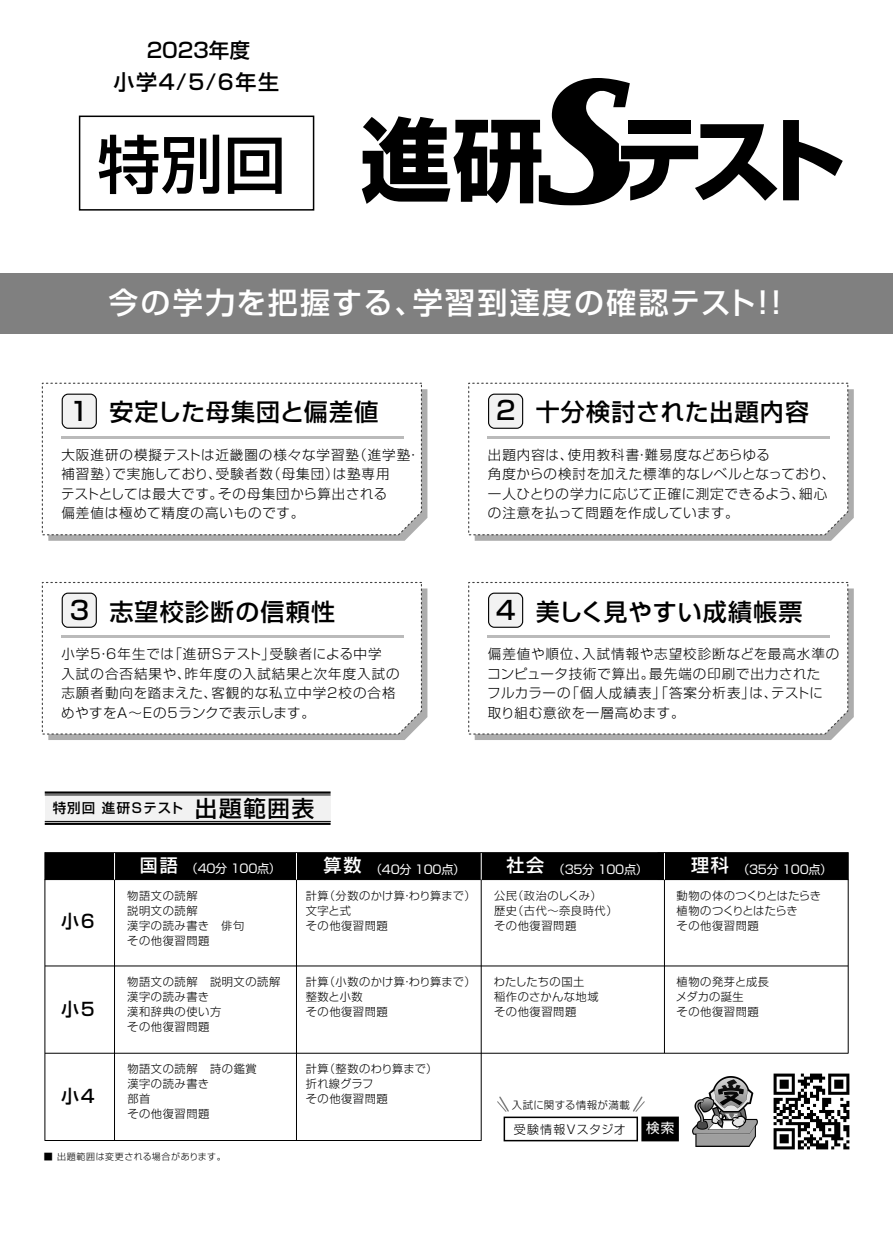
<style>
.page{position:relative;width:893px;height:1251px;background:#fff}
.page>*{position:absolute;margin:0;border:0;box-sizing:border-box;transform-origin:0 0}
.t1{font:500 63px "Shin Go Pro";color:#000}
.t2{font:500 30px "Shin Go Pro";letter-spacing:.075em;color:#fff}
.t3{font:500 25.5px "Shin Go Pro";color:#000}
.t4{font:500 24px "Shin Go Pro";letter-spacing:.05em;color:#000}
.t5{font:500 21px "Shin Go Pro";letter-spacing:.075em;color:#000}
.t6{font:500 20.55px "Shin Go Pro";color:#000}
.t7{font:500 18px "Shin Go Pro";color:#000}
.t8{font:300 13.5px/19.5px "Shin Go Pro";letter-spacing:.06em;color:#000}
.t9{font:500 13.5px "Shin Go Pro";letter-spacing:.07em;color:#000}
.t10{font:13.5px "Shin Go Pro";color:#fff}
.t11{font:12px "Shin Go Pro";letter-spacing:-.025em;color:#fff}
.t12{font:300 12px "Shin Go Pro";letter-spacing:.035em;color:#000}
.t13{font:300 11.25px/15px "Shin Go Pro";letter-spacing:.05em;color:#000}
.t14{font:300 11.25px/15px "Shin Go Pro";letter-spacing:.025em;color:#000}
.t15{font:300 10.5px "Shin Go Pro";letter-spacing:.03em;color:#000}
.t16{font:300 9px "Shin Go Pro";letter-spacing:.055em;color:#000}
.s1{font-size:22.5px}
.s2{font-weight:500;font-size:18px}
</style>
<div class="page">
<div style="left:79px;top:115px;width:235px;height:95px;border:2px solid #000"></div>
<svg style="left:44px;top:878px;width:805px;height:263px"></svg>
<div style="left:45px;top:852px;width:803px;height:27px;background:#000;border:1px solid #000"></div>
<div style="left:658px;top:852px;width:67px;height:27px;background:#000;border:1px solid #000"></div>
<hr style="left:114px;top:879px;width:1px;height:260px;background:#000">
<hr style="left:45px;top:965px;width:803px;height:1px;background:#000">
<hr style="left:45px;top:1052px;width:803px;height:1px;background:#000">
<hr style="left:45px;top:1139px;width:436px;height:1px;background:#000">
<svg style="left:481px;top:852px;width:1px;height:27px"></svg>
<svg style="left:664px;top:852px;width:1px;height:27px"></svg>
<svg style="left:114px;top:852px;width:1px;height:27px"></svg>
<svg style="left:296px;top:852px;width:1px;height:27px"></svg>
<div style="left:503px;top:1116px;width:135px;height:25px;border:2px solid #000"></div>
<svg style="left:631px;top:1094px;width:48px;height:47px"></svg>
<svg style="left:496px;top:1094px;width:14px;height:18px"></svg>
<img style="left:693px;top:1075px;width:64px;height:71px">
<img style="left:766px;top:1066px;width:84px;height:84px">
<div style="left:0;top:273px;width:893px;height:61px;background:#808080"></div>
<svg style="left:475px;top:588px;width:379px;height:151px;background:#b3b3b3"></svg>
<svg style="left:468px;top:581px;width:381px;height:154px"></svg>
<svg style="left:475px;top:389px;width:379px;height:151px;background:#b3b3b3"></svg>
<svg style="left:468px;top:382px;width:381px;height:154px"></svg>
<div style="left:488px;top:593px;width:35px;height:34px;background:#f2f2f2;border-radius:6px"></div>
<div style="left:488px;top:592px;width:35px;height:35px;border:1px solid #000;border-radius:6px"></div>
<div style="left:488px;top:394px;width:35px;height:34px;background:#f2f2f2;border-radius:6px"></div>
<div style="left:488px;top:393px;width:35px;height:36px;border:1px solid #000;border-radius:6px"></div>
<hr style="left:488px;top:635px;width:342px;height:2px;background:#bababa">
<hr style="left:488px;top:436px;width:342px;height:2px;background:#bababa">
<svg style="left:48px;top:588px;width:379px;height:151px;background:#b2b2b2"></svg>
<svg style="left:41px;top:581px;width:381px;height:154px"></svg>
<svg style="left:48px;top:389px;width:379px;height:151px;background:#b2b2b2"></svg>
<svg style="left:41px;top:382px;width:381px;height:154px"></svg>
<div style="left:62px;top:593px;width:34px;height:34px;background:#f2f2f2;border-radius:6px"></div>
<div style="left:62px;top:592px;width:35px;height:35px;border:1px solid #000;border-radius:6px"></div>
<div style="left:62px;top:394px;width:34px;height:34px;background:#f2f2f2;border-radius:6px"></div>
<div style="left:62px;top:393px;width:35px;height:36px;border:1px solid #000;border-radius:6px"></div>
<hr style="left:61px;top:635px;width:343px;height:2px;background:#bababa">
<hr style="left:61px;top:436px;width:343px;height:2px;background:#bababa">
<div style="left:45px;top:795px;width:285px;height:26px;background:#f2f2f2"></div>
<hr style="left:45px;top:794px;width:286px;height:1px;background:#000">
<hr style="left:45px;top:821px;width:286px;height:1px;background:#000">
<hr style="left:45px;top:791px;width:286px;height:2px;background:#000">
<hr style="left:45px;top:822px;width:286px;height:2px;background:#000">
<svg style="left:783px;top:120px;width:60px;height:80px"></svg>
<svg style="left:362px;top:78px;width:415px;height:127px"></svg>
<h3 class="t6" style="left:147px;top:33px;width:105px">202３年度</h3>
<h3 class="t5" style="left:114px;top:64px;width:167px">小学4/5/6年生</h3>
<h1 class="t1" style="left:97px;top:113px;width:190px">特別回</h1>
<h2 class="t2" style="left:108px;top:278px;width:684px">今の学力を把握する、学習到達度の確認テスト！！</h2>
<h3 class="t3" style="left:70px;top:390px;width:21px">1</h3>
<h3 class="t4" style="left:109px;top:392px;width:270px">安定した母集団と偏差値</h3>
<h3 class="t3" style="left:493px;top:389px;width:27px">２</h3>
<h3 class="t4" style="left:536px;top:392px;width:275px">十分検討された出題内容</h3>
<p class="t8" style="left:61px;top:443px;width:360px">大阪進研の模擬テストは近畿圏の様々な学習塾（進学塾・補習塾）で実施しており、受験者数（母集団）は塾専用<br>テストとしては最大です。その母集団から算出される<br>偏差値は極めて精度の高いものです。</p>
<p class="t8" style="left:488px;top:443px;width:349px">出題内容は、使用教科書・難易度などあらゆる<br>角度からの検討を加えた標準的なレベルとなっており、一人ひとりの学力に応じて正確に測定できるよう、細心の注意を払って問題を作成しています。</p>
<h3 class="t3" style="left:70px;top:589px;width:21px">3</h3>
<h3 class="t4" style="left:109px;top:592px;width:227px">志望校診断の信頼性</h3>
<h3 class="t3" style="left:496px;top:589px;width:21px">4</h3>
<h3 class="t4" style="left:536px;top:592px;width:268px">美しく見やすい成績帳票</h3>
<p class="t8" style="left:61px;top:642px;width:340px">小学5・6年生では「進研Ｓテスト」受験者による中学<br>入試の合否結果や、昨年度の入試結果と次年度入試の志願者動向を踏まえた、客観的な私立中学2校の合格めやすをＡ～Ｅの5ランクで表示します。</p>
<p class="t8" style="left:487px;top:642px;width:354px">偏差値や順位、入試情報や志望校診断などを最高水準のコンピュータ技術で算出。最先端の印刷で出力された<br>フルカラーの「個人成績表」「答案分析表」は、テストに取り組む意欲を一層高めます。</p>
<p class="t9" style="left:53px;top:797px;width:263px">特別回進研Ｓテスト <span class="s1">出題範囲表</span></p>
<h3 class="t7" style="left:61px;top:906px;width:37px">小６</h3>
<h3 class="t7" style="left:61px;top:993px;width:37px">小５</h3>
<h3 class="t7" style="left:61px;top:1081px;width:37px">小４</h3>
<p class="t11" style="left:140px;top:858px;width:142px"><span class="s2">国語</span> （40分 100点）</p>
<p class="t11" style="left:324px;top:859px;width:143px"><span class="s2">算数</span> （40分 100点）</p>
<p class="t11" style="left:506px;top:859px;width:143px"><span class="s2">社会</span> （35分 100点）</p>
<p class="t11" style="left:691px;top:859px;width:143px"><span class="s2">理科</span> （35分 100点）</p>
<p class="t13" style="left:127px;top:886px;width:118px">物語文の読解<br>説明文の読解<br>漢字の読み書き　俳句その他復習問題</p>
<p class="t13" style="left:306px;top:886px;width:171px">計算（分数のかけ算・わり算まで）文字と式<br>その他復習問題</p>
<p class="t13" style="left:494px;top:886px;width:125px">公民（政治のしくみ）<br>歴史（古代～奈良時代）その他復習問題</p>
<p class="t14" style="left:677px;top:886px;width:146px">動物の体のつくりとはたらき植物のつくりとはたらき<br>その他復習問題</p>
<p class="t13" style="left:127px;top:972px;width:154px">物語文の読解　説明文の読解漢字の読み書き<br>漢和辞典の使い方<br>その他復習問題</p>
<p class="t13" style="left:306px;top:972px;width:171px">計算（小数のかけ算・わり算まで）整数と小数<br>その他復習問題</p>
<p class="t13" style="left:494px;top:972px;width:106px">わたしたちの国土<br>稲作のさかんな地域その他復習問題</p>
<p class="t13" style="left:676px;top:972px;width:95px">植物の発芽と成長メダカの誕生<br>その他復習問題</p>
<p class="t13" style="left:127px;top:1059px;width:131px">物語文の読解　詩の鑑賞漢字の読み書き<br>部首<br>その他復習問題</p>
<p class="t13" style="left:306px;top:1059px;width:133px">計算（整数のわり算まで）折れ線グラフ<br>その他復習問題</p>
<p class="t15" style="left:512px;top:1096px;width:120px">入試に関する情報が満載</p>
<p class="t12" style="left:514px;top:1119px;width:114px">受験情報Ｖスタジオ</p>
<p class="t10" style="left:646px;top:1116px;width:30px">検索</p>
<p class="t16" style="left:44px;top:1148px;width:183px">■ 出題範囲は変更される場合があります。</p>
</div>
